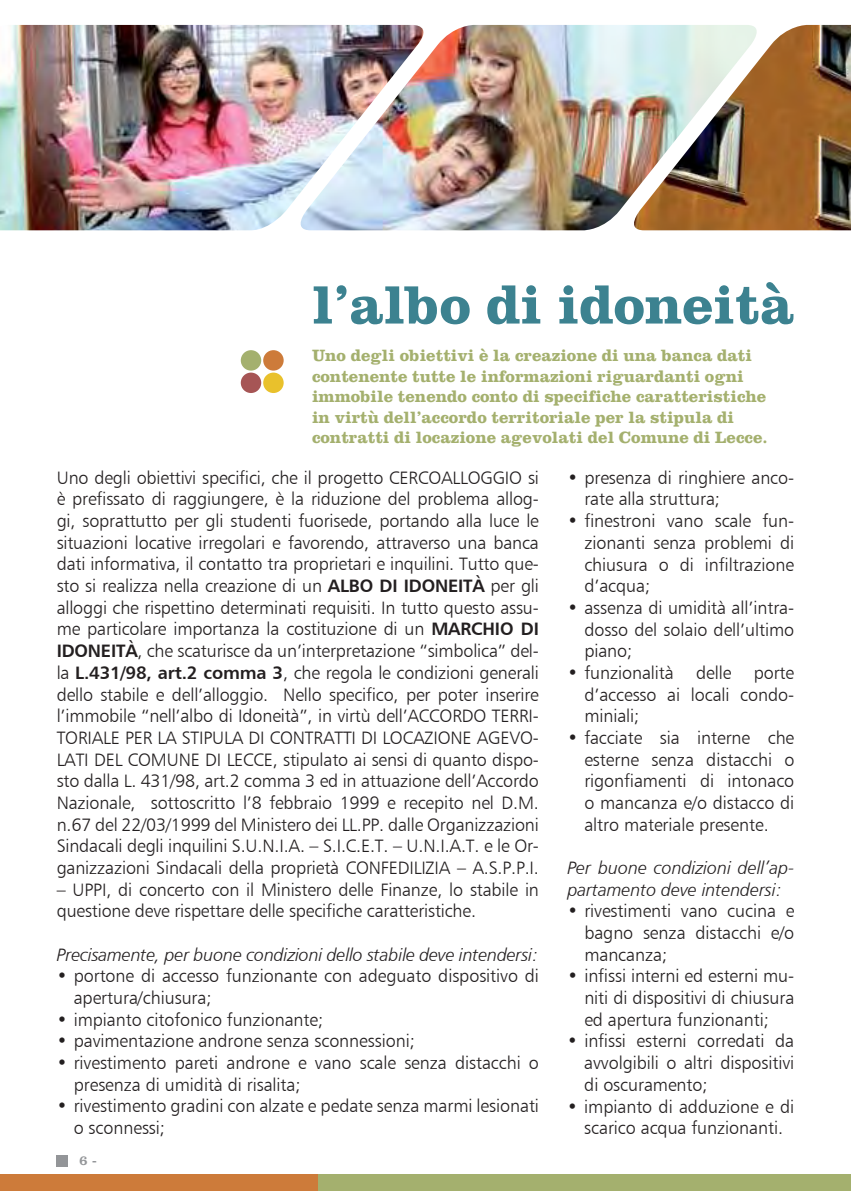
<style>
.page{position:relative;width:851px;height:1191px;background:#fff}
.page>*{position:absolute;margin:0;border:0;box-sizing:border-box;transform-origin:0 0}
.t1{font:700 56px "Clarendon LT Std";color:#3c8290}
.t2{font:18px/21.6px "Humanist 777 BT Light B";letter-spacing:-.005em;color:#231f20;text-align:justify}
.t3{font:18px/21.6px "Humanist 777 BT Light Italic B";letter-spacing:-.01em;color:#231f20}
.t4{font:700 17px/20.4px "Clarendon LT Std";color:#a4b06e}
.t5{font:14px "Clarendon LT Std";color:#939598}
.s1{font-family:"Humanist 777 BT Bold B"}
</style>
<div class="page">
<img style="left:0;top:25px;width:633px;height:205px">
<img style="left:633px;top:25px;width:217px;height:205px">
<div style="left:241px;top:350px;width:20px;height:20px;background:#a4b06e;border-radius:50%"></div>
<div style="left:241px;top:372px;width:20px;height:21px;background:#a65555;border-radius:50%"></div>
<div style="left:263px;top:350px;width:20px;height:20px;background:#cd7b3a;border-radius:50%"></div>
<div style="left:263px;top:372px;width:20px;height:21px;background:#e9c12c;border-radius:50%"></div>
<div style="left:0;top:1174px;width:318px;height:17px;background:#cd7b3a"></div>
<div style="left:318px;top:1174px;width:532px;height:17px;background:#a4b06e"></div>
<div style="left:57px;top:1155px;width:11px;height:11px;background:#939598"></div>
<h1 class="t1" style="left:312px;top:284px;width:483px">l’albo di idoneità</h1>
<p class="t4" style="left:312px;top:347px;width:457px">Uno degli obiettivi è la creazione di una banca dati contenente tutte le informazioni riguardanti ogni immobile tenendo conto di specifiche caratteristiche in virtù dell’accordo territoriale per la stipula di contratti di locazione agevolati del Comune di Lecce.</p>
<p class="t2" style="left:584px;top:466px;width:211px;text-indent:-17px">• presenza di ringhiere anco&shy;rate alla struttura;</p>
<p class="t2" style="left:584px;top:510px;width:211px;text-indent:-17px">• finestroni vano scale fun&shy;zionanti senza problemi di chiusura o di infiltrazione d’acqua;</p>
<p class="t2" style="left:584px;top:596px;width:211px;text-indent:-17px">• assenza di umidità all’intra&shy;dosso del solaio dell’ultimo piano;</p>
<p class="t2" style="left:584px;top:661px;width:211px;text-indent:-17px">• funzionalità delle porte d’accesso ai locali condo&shy;miniali;</p>
<p class="t2" style="left:584px;top:726px;width:211px;text-indent:-17px">• facciate sia interne che esterne senza distacchi o rigonfiamenti di intonaco o mancanza e/o distacco di altro materiale presente.</p>
<p class="t3" style="left:567px;top:856px;width:228px">Per buone condizioni dell’ap&shy;partamento deve intendersi:</p>
<p class="t2" style="left:584px;top:900px;width:211px;text-indent:-17px">• rivestimenti vano cucina e bagno senza distacchi e/o mancanza;</p>
<p class="t2" style="left:584px;top:965px;width:211px;text-indent:-17px">• infissi interni ed esterni mu&shy;niti di dispositivi di chiusura ed apertura funzionanti;</p>
<p class="t2" style="left:584px;top:1030px;width:211px;text-indent:-17px">• infissi esterni corredati da avvolgibili o altri dispositivi di oscuramento;</p>
<p class="t2" style="left:567px;top:1095px;width:228px;text-align:center">• impianto di adduzione e di scarico acqua funzionanti.</p>
<p class="t2" style="left:57px;top:466px;width:483px">Uno degli obiettivi specifici, che il progetto CERCOALLOGGIO si è prefissato di raggiungere, è la riduzione del problema allog&shy;gi, soprattutto per gli studenti fuorisede, portando alla luce le situazioni locative irregolari e favorendo, attraverso una banca dati informativa, il contatto tra proprietari e inquilini. Tutto que&shy;sto si realizza nella creazione di un <span class="s1">ALBO DI IDONEITÀ</span> per gli alloggi che rispettino determinati requisiti. In tutto questo assu&shy;me particolare importanza la costituzione di un <span class="s1">MARCHIO DI IDONEITÀ</span>, che scaturisce da un’interpretazione “simbolica” del&shy;la <span class="s1">L.431/98, art.2 comma 3</span>, che regola le condizioni generali dello stabile e dell’alloggio. Nello specifico, per poter inserire l’immobile “nell’albo di Idoneità”, in virtù dell’ACCORDO TERRI-TORIALE PER LA STIPULA DI CONTRATTI DI LOCAZIONE AGEVO-LATI DEL COMUNE DI LECCE, stipulato ai sensi di quanto dispo&shy;sto dalla L. 431/98, art.2 comma 3 ed in attuazione dell’Accordo Nazionale, sottoscritto l’8 febbraio 1999 e recepito nel D.M. n.67 del 22/03/1999 del Ministero dei LL.PP. dalle Organizzazioni Sindacali degli inquilini S.U.N.I.A. – S.I.C.E.T. – U.N.I.A.T. e le Or&shy;ganizzazioni Sindacali della proprietà CONFEDILIZIA – A.S.P.P.I.</p>
<p class="t2" style="left:57px;top:878px;width:483px">– UPPI, di concerto con il Ministero delle Finanze, lo stabile in questione deve rispettare delle specifiche caratteristiche.</p>
<p class="t3" style="left:57px;top:943px;width:483px">Precisamente, per buone condizioni dello stabile deve intendersi:</p>
<p class="t2" style="left:74px;top:965px;width:466px;text-indent:-17px">• portone di accesso funzionante con adeguato dispositivo di apertura/chiusura;</p>
<p class="t2" style="left:57px;top:1008px;width:268px">• impianto citofonico funzionante;</p>
<p class="t2" style="left:57px;top:1030px;width:359px">• pavimentazione androne senza sconnessioni;</p>
<p class="t2" style="left:74px;top:1051px;width:466px;text-indent:-17px">• rivestimento pareti androne e vano scale senza distacchi o presenza di umidità di risalita;</p>
<p class="t2" style="left:74px;top:1095px;width:467px;text-indent:-17px">• rivestimento gradini con alzate e pedate senza marmi lesionati o sconnessi;</p>
<p class="t5" style="left:79px;top:1155px;width:19px">6 -</p>
</div>
